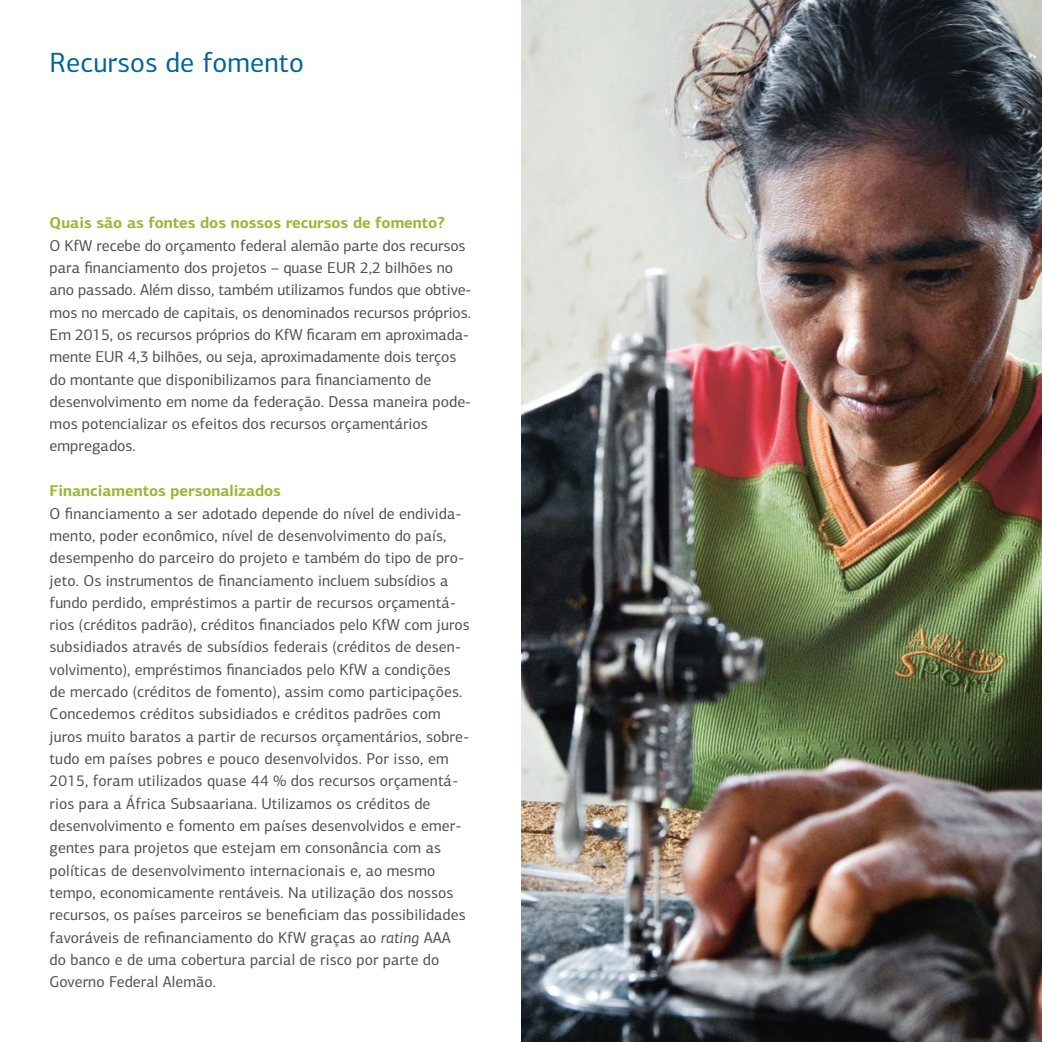
<style>
.page{position:relative;width:1042px;height:1042px;background:#fff}
.page>*{position:absolute;margin:0;border:0;box-sizing:border-box;transform-origin:0 0}
.t1{font:28px "KFW Centro Sans";letter-spacing:.005em;color:#00649a}
.t2{font:15.75px/22.4px "KFW Centro Sans";letter-spacing:.005em;color:#4e4e4e}
.t3{font:700 15.75px "KFW Centro Sans";color:#9ab835}
.s1{font-style:italic}
</style>
<div class="page">
<img style="left:521px;top:0;width:521px;height:1042px">
<h2 class="t1" style="left:50px;top:46px;width:256px">Recursos de fomento</h2>
<h3 class="t3" style="left:50px;top:213px;width:397px">Quais são as fontes dos nossos recursos de fomento?</h3>
<p class="t2" style="left:50px;top:234px;width:423px">O KfW recebe do orçamento federal alemão parte dos recursos para financiamento dos projetos – quase EUR 2,2 bilhões no ano passado. Além disso, também utilizamos fundos que obtive&shy;mos no mercado de capitais, os denominados recursos próprios.<br>Em 2015, os recursos próprios do KfW ficaram em aproximada&shy;mente EUR 4,3 bilhões, ou seja, aproximadamente dois terços do montante que disponibilizamos para financiamento de desenvolvimento em nome da federação. Dessa maneira pode&shy;mos potencializar os efeitos dos recursos orçamentários empregados.</p>
<h3 class="t3" style="left:50px;top:481px;width:233px">Financiamentos personalizados</h3>
<p class="t2" style="left:50px;top:502px;width:422px">O financiamento a ser adotado depende do nível de endivida&shy;mento, poder econômico, nível de desenvolvimento do país, desempenho do parceiro do projeto e também do tipo de pro&shy;jeto. Os instrumentos de financiamento incluem subsídios a fundo perdido, empréstimos a partir de recursos orçamentá&shy;rios (créditos padrão), créditos financiados pelo KfW com juros subsidiados através de subsídios federais (créditos de desen&shy;volvimento), empréstimos financiados pelo KfW a condições de mercado (créditos de fomento), assim como participações.<br>Concedemos créditos subsidiados e créditos padrões com juros muito baratos a partir de recursos orçamentários, sobre&shy;tudo em países pobres e pouco desenvolvidos. Por isso, em 2015, foram utilizados quase 44 % dos recursos orçamentá&shy;rios para a África Subsaariana. Utilizamos os créditos de desenvolvimento e fomento em países desenvolvidos e emer&shy;gentes para projetos que estejam em consonância com as políticas de desenvolvimento internacionais e, ao mesmo tempo, economicamente rentáveis. Na utilização dos nossos recursos, os países parceiros se beneficiam das possibilidades favoráveis de refinanciamento do KfW graças ao <span class="s1">rating</span> AAA do banco e de uma cobertura parcial de risco por parte do Governo Federal Alemão.</p>
</div>
